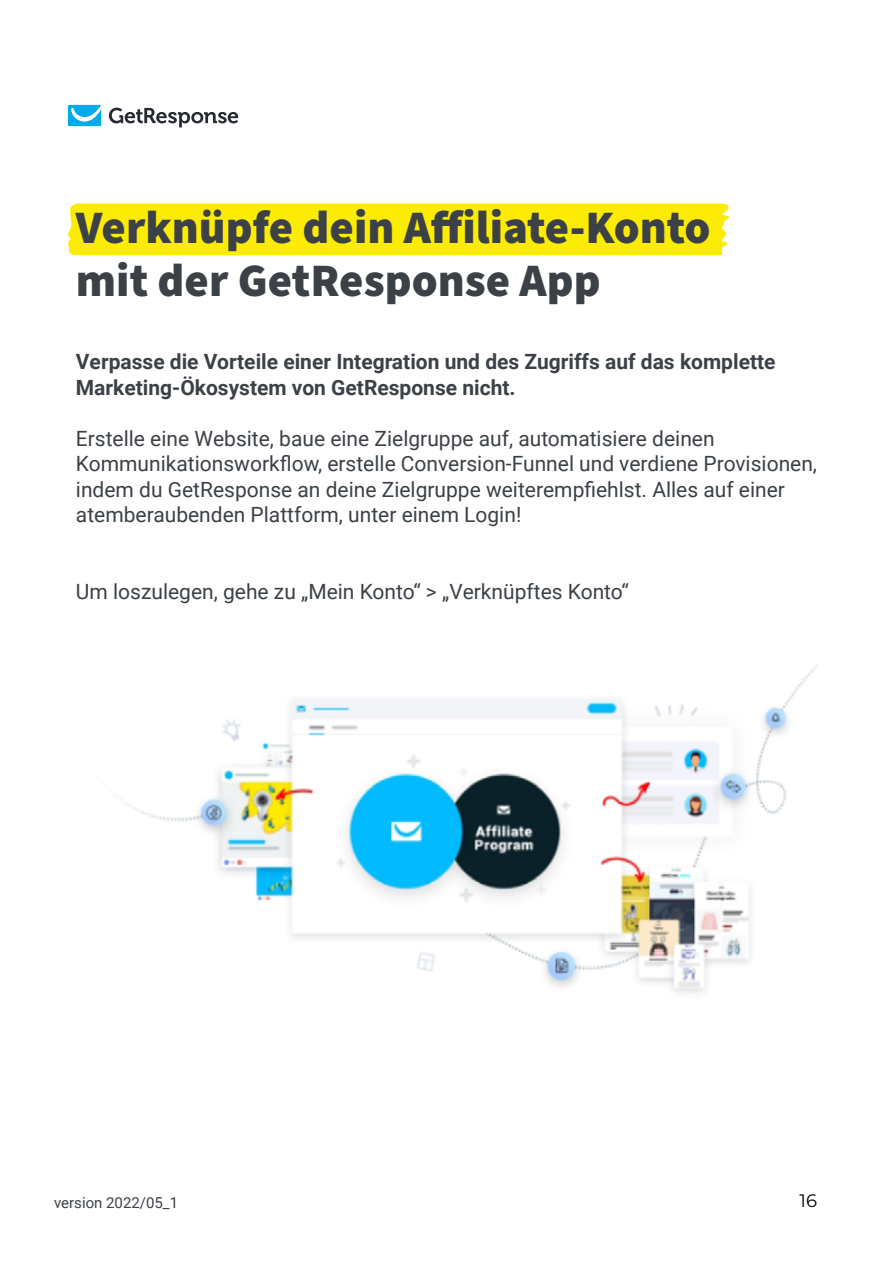
<style>
.page{position:relative;width:893px;height:1263px;background:#fff}
.page>*{position:absolute;margin:0;border:0;box-sizing:border-box;transform-origin:0 0}
.t1{font:900 46.5px/52.5px "Source Sans Pro";color:#3c4147}
.t2{font:21px/25.5px "Roboto";color:#3c4147}
.t3{font:700 21px/25.5px "Roboto";color:#3c4147}
.t4{font:18px "Montserrat";color:#000}
.t5{font:15px "Roboto";color:#3c4147}
</style>
<div class="page">
<svg style="left:109px;top:108px;width:129px;height:19px"></svg>
<svg style="left:68px;top:105px;width:34px;height:21px"></svg>
<div style="left:68px;top:203px;width:662px;height:52px;background:#fceb03"></div>
<img style="left:120px;top:665px;width:697px;height:329px">
<h1 class="t1" style="left:76px;top:202px;width:636px">Verknüpfe dein Affiliate-Konto mit der GetResponse App</h1>
<p class="t3" style="left:76px;top:348px;width:701px">Verpasse die Vorteile einer Integration und des Zugriffs auf das komplette<br>Marketing-Ökosystem von GetResponse nicht.</p>
<p class="t2" style="left:76px;top:425px;width:743px">Erstelle eine Website, baue eine Zielgruppe auf, automatisiere deinen Kommunikationsworkflow, erstelle Conversion-Funnel und verdiene Provisionen, indem du GetResponse an deine Zielgruppe weiterempfiehlst. Alles auf einer atemberaubenden Plattform, unter einem Login!</p>
<p class="t2" style="left:76px;top:578px;width:555px">Um loszulegen, gehe zu „Mein Konto“ &gt; „Verknüpftes Konto“</p>
<p class="t5" style="left:54px;top:1192px;width:126px">version 2022/05_1</p>
<p class="t4" style="left:800px;top:1188px;width:19px">16</p>
</div>
